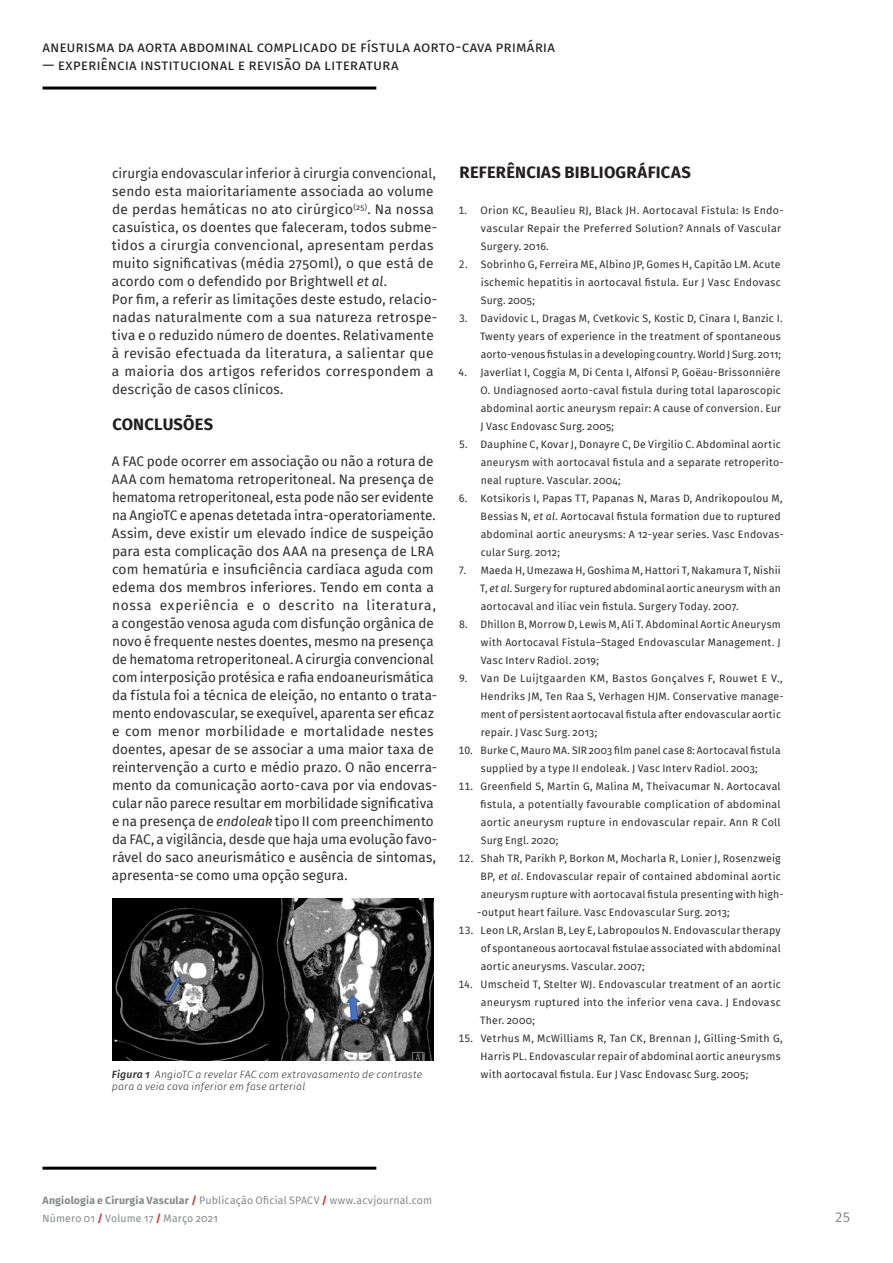
<style>
.page{position:relative;width:893px;height:1263px;background:#fff}
.page>*{position:absolute;margin:0;border:0;box-sizing:border-box;transform-origin:0 0}
._05__subtítulos{font:700 16.5px "Fira Sans";letter-spacing:.015em;color:#231f20}
._02_2_título_cabeçal{font:15px "Fira Sans";color:#231f20}
._06__miolo{font:13.5px/18px "Fira Sans";letter-spacing:.005em;color:#312f30}
.t1{font:13.5px "Fira Sans";color:#86888b}
.t2{font:10.5px/18px "Fira Sans";letter-spacing:.02em;color:#312f30;text-align:justify}
.t3{font:10.5px/18px "Fira Sans";letter-spacing:.02em;color:#86888b}
._09__legendas{font:italic 300 10.5px/12px "Fira Sans";letter-spacing:.015em;color:#312f30}
.s1{font-style:italic}
.s2{font-weight:500}
.s3{font-weight:700}
.s4{font-weight:700;color:#e62b27}
</style>
<div class="page">
<hr style="left:43px;top:87px;width:333px;height:3px;background:#000">
<hr style="left:43px;top:1167px;width:333px;height:3px;background:#000">
<img style="left:112px;top:898px;width:322px;height:162px">
<p class="_02_2_título_cabeçal" style="left:43px;top:35px;width:514px">Aneurisma da Aorta Abdominal Complicado de Fístula Aorto-Cava Primária</p>
<p class="_02_2_título_cabeçal" style="left:43px;top:53px;width:358px">— Experiência institucional e Revisão da Literatura</p>
<p class="_06__miolo" style="left:112px;top:164px;width:327px">cirurgia endovascular inferior à cirurgia convencional, sendo esta maioritariamente associada ao volume de perdas hemáticas no ato cirúrgico<sup>(25)</sup>. Na nossa casuística, os doentes que faleceram, todos subme&shy;tidos a cirurgia convencional, apresentam perdas muito significativas (média 2750ml), o que está de acordo com o defendido por Brightwell <span class="s1">et al</span>.</p>
<p class="_06__miolo" style="left:112px;top:290px;width:327px">Por fim, a referir as limitações deste estudo, relacio&shy;nadas naturalmente com a sua natureza retrospe&shy;tiva e o reduzido número de doentes. Relativamente à revisão efectuada da literatura, a salientar que a maioria dos artigos referidos correspondem a descrição de casos clínicos.</p>
<p class="_05__subtítulos" style="left:112px;top:410px;width:102px">CONCLUSÕES</p>
<p class="_06__miolo" style="left:112px;top:452px;width:327px">A FAC pode ocorrer em associação ou não a rotura de AAA com hematoma retroperitoneal. Na presença de hematoma retroperitoneal, esta pode não ser evidente na AngioTC e apenas detetada intra-operatoriamente.<br>Assim, deve existir um elevado índice de suspeição para esta complicação dos AAA na presença de LRA com hematúria e insuficiência cardíaca aguda com edema dos membros inferiores. Tendo em conta a nossa experiência e o descrito na literatura, a congestão venosa aguda com disfunção orgânica de novo é frequente nestes doentes, mesmo na presença de hematoma retroperitoneal. A cirurgia convencional com interposição protésica e rafia endoaneurismática da fístula foi a técnica de eleição, no entanto o trata&shy;mento endovascular, se exequível, aparenta ser eficaz e com menor morbilidade e mortalidade nestes doentes, apesar de se associar a uma maior taxa de reintervenção a curto e médio prazo. O não encerra&shy;mento da comunicação aorto-cava por via endovas&shy;cular não parece resultar em morbilidade significativa e na presença de <span class="s1">endoleak</span> tipo II com preenchimento da FAC, a vigilância, desde que haja uma evolução favo&shy;rável do saco aneurismático e ausência de sintomas, apresenta-se como uma opção segura.</p>
<p class="_09__legendas" style="left:112px;top:1068px;width:312px"><span class="s2">Figura 1</span> AngioTC a revelar FAC com extravasamento de contraste para a veia cava inferior em fase arterial</p>
<p class="_05__subtítulos" style="left:460px;top:158px;width:233px">REFERÊNCIAS BIBLIOGRÁFICAS</p>
<p class="t2" style="left:481px;top:201px;width:305px;text-align:left;text-indent:-22px">1. Orion KC, Beaulieu RJ, Black JH. Aortocaval Fistula: Is Endo&shy;vascular Repair the Preferred Solution? Annals of Vascular<br>Surgery. 2016.</p>
<p class="t2" style="left:481px;top:255px;width:302px;text-indent:-22px">2. Sobrinho G, Ferreira ME, Albino JP, Gomes H, Capitão LM. Acute ischemic hepatitis in aortocaval fistula. Eur J Vasc Endovasc Surg. 2005;</p>
<p class="t2" style="left:480px;top:309px;width:304px;text-align:left;text-indent:-21px">3. Davidovic L, Dragas M, Cvetkovic S, Kostic D, Cinara I, Banzic I.<br>Twenty years of experience in the treatment of spontaneous aorto-venous fistulas in a developing country. World J Surg. 2011;</p>
<p class="t2" style="left:480px;top:363px;width:302px;text-indent:-22px">4. Javerliat I, Coggia M, Di Centa I, Alfonsi P, Goëau-Brissonnière O. Undiagnosed aorto-caval fistula during total laparoscopic abdominal aortic aneurysm repair: A cause of conversion. Eur J Vasc Endovasc Surg. 2005;</p>
<p class="t2" style="left:481px;top:435px;width:305px;text-align:left;text-indent:-22px">5. Dauphine C, Kovar J, Donayre C, De Virgilio C. Abdominal aortic aneurysm with aortocaval fistula and a separate retroperito&shy;neal rupture. Vascular. 2004;</p>
<p class="t2" style="left:481px;top:489px;width:305px;text-align:left;text-indent:-22px">6. Kotsikoris I, Papas TT, Papanas N, Maras D, Andrikopoulou M, Bessias N, <span class="s1">et al</span>. Aortocaval fistula formation due to ruptured abdominal aortic aneurysms: A 12-year series. Vasc Endovas&shy;cular Surg. 2012;</p>
<p class="t2" style="left:480px;top:561px;width:302px;text-indent:-22px">7. Maeda H, Umezawa H, Goshima M, Hattori T, Nakamura T, Nishii T, <span class="s1">et al</span>. Surgery for ruptured abdominal aortic aneurysm with an aortocaval and iliac vein fistula. Surgery Today. 2007.</p>
<p class="t2" style="left:481px;top:615px;width:302px;text-indent:-22px">8. Dhillon B, Morrow D, Lewis M, Ali T. Abdominal Aortic Aneurysm with Aortocaval Fistula–Staged Endovascular Management. J Vasc Interv Radiol. 2019;</p>
<p class="t2" style="left:481px;top:669px;width:305px;text-align:left;text-indent:-22px">9. Van De Luijtgaarden KM, Bastos Gonçalves F, Rouwet E V., Hendriks JM, Ten Raa S, Verhagen HJM. Conservative manage&shy;ment of persistent aortocaval fistula after endovascular aortic repair. J Vasc Surg. 2013;</p>
<p class="t2" style="left:458px;top:741px;width:324px;text-align:center">10. Burke C, Mauro MA. SIR 2003 film panel case 8: Aortocaval fistula supplied by a type II endoleak. J Vasc Interv Radiol. 2003;</p>
<p class="t2" style="left:481px;top:777px;width:302px;text-indent:-22px">11. Greenfield S, Martin G, Malina M, Theivacumar N. Aortocaval fistula, a potentially favourable complication of abdominal aortic aneurysm rupture in endovascular repair. Ann R Coll Surg Engl. 2020;</p>
<p class="t2" style="left:458px;top:849px;width:324px">12. Shah TR, Parikh P, Borkon M, Mocharla R, Lonier J, Rosenzweig</p>
<p class="t2" style="left:481px;top:867px;width:302px">BP, <span class="s1">et al</span>. Endovascular repair of contained abdominal aortic</p>
<p class="t2" style="left:481px;top:885px;width:305px">aneurysm rupture with aortocaval fistula presenting with high-</p>
<p class="t2" style="left:477px;top:903px;width:254px">-output heart failure. Vasc Endovascular Surg. 2013;</p>
<p class="t2" style="left:481px;top:921px;width:302px;text-indent:-22px">13. Leon LR, Arslan B, Ley E, Labropoulos N. Endovascular therapy of spontaneous aortocaval fistulae associated with abdominal aortic aneurysms. Vascular. 2007;</p>
<p class="t2" style="left:480px;top:975px;width:302px;text-indent:-22px">14. Umscheid T, Stelter WJ. Endovascular treatment of an aortic aneurysm ruptured into the inferior vena cava. J Endovasc Ther. 2000;</p>
<p class="t2" style="left:481px;top:1029px;width:304px;text-align:left;text-indent:-22px">15. Vetrhus M, McWilliams R, Tan CK, Brennan J, Gilling-Smith G,<br>Harris PL. Endovascular repair of abdominal aortic aneurysms with aortocaval fistula. Eur J Vasc Endovasc Surg. 2005;</p>
<p class="t3" style="left:43px;top:1191px;width:391px"><span class="s3">Angiologia e Cirurgia Vascular</span> <span class="s4">/</span> Publicação Oficial SPACV <span class="s4">/</span> www.acvjournal.com<br>Número 01 <span class="s4">/</span> Volume 17 <span class="s4">/</span> Março 2021</p>
<p class="t1" style="left:835px;top:1207px;width:17px">25</p>
</div>
